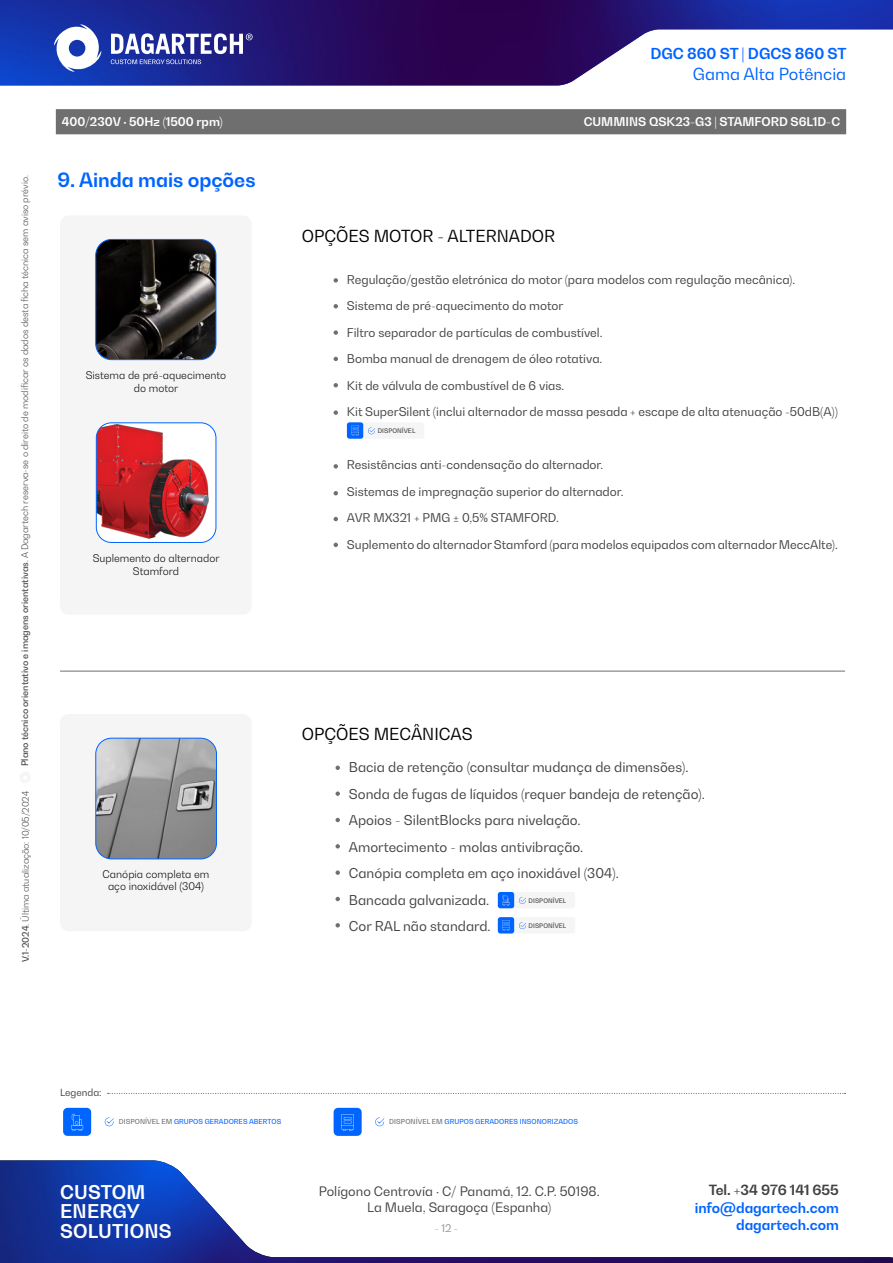
<style>
.page{position:relative;width:893px;height:1263px;background:#fff}
.page>*{position:absolute;margin:0;border:0;box-sizing:border-box;transform-origin:0 0}
.t1{font:700 19.5px "Bw Gradual";color:#0064ff}
.t2{font:700 18.75px/19.4px "Bw Gradual";letter-spacing:.01em;color:#fff}
.t3{font:16.5px "Bw Gradual";color:#000}
.t4{font:16.5px "Bw Gradual";color:#0064ff}
.t5{font:700 15px "Bw Gradual";color:#0064ff}
.t6{font:700 13.95px "Bw Gradual";color:#0064ff}
.t7{font:700 13.95px "Bw Gradual";color:#424242}
.t8{font:13.5px/26.5px "Bw Gradual";color:#424242}
.t9{font:12.9px/16.2px "Bw Gradual";color:#424242;text-align:center}
.t10{font:12px "Bw Gradual";color:#424242}
.t11{font:700 12px "Bw Gradual";color:#fff}
.t12{font:300 10.5px/12.6px "Bw Gradual";color:#000;text-align:center}
.t13{font:10.5px "Bw Gradual";color:#949091}
.t14{font:9.75px "Bw Gradual";color:#424242}
.t15{font:300 9px "Bw Gradual";color:#424242}
.t16{font:500 6.75px "Bw Gradual";letter-spacing:.01em;color:#0064ff}
.t17{font:500 6.3px "Bw Gradual";letter-spacing:.01em;color:#424242}
.s1{font-weight:500}
.s2{color:#706f6f}
</style>
<div class="page">
<img style="left:0;top:1160px;width:893px;height:103px">
<img style="left:0;top:0;width:893px;height:85px">
<svg style="left:111px;top:33px;width:142px;height:31px"></svg>
<svg style="left:54px;top:24px;width:47px;height:48px"></svg>
<div style="left:60px;top:215px;width:192px;height:400px;background:#f6f5f5;border-radius:9px"></div>
<svg style="left:334px;top:278px;width:4px;height:5px"></svg>
<svg style="left:334px;top:304px;width:4px;height:4px"></svg>
<svg style="left:334px;top:330px;width:4px;height:5px"></svg>
<svg style="left:334px;top:357px;width:4px;height:4px"></svg>
<svg style="left:334px;top:383px;width:4px;height:4px"></svg>
<svg style="left:334px;top:410px;width:4px;height:5px"></svg>
<svg style="left:334px;top:464px;width:4px;height:5px"></svg>
<svg style="left:334px;top:491px;width:4px;height:4px"></svg>
<svg style="left:334px;top:517px;width:4px;height:4px"></svg>
<svg style="left:334px;top:543px;width:4px;height:4px"></svg>
<hr style="left:60px;top:671px;width:785px;height:1px;background:#706f6f">
<img style="left:96px;top:239px;width:120px;height:121px">
<div style="left:96px;top:239px;width:120px;height:121px;border:1px solid #0064ff;border-radius:16px"></div>
<div style="left:347px;top:422px;width:77px;height:17px;background:#f6f5f5;border-radius:3px"></div>
<svg style="left:368px;top:427px;width:7px;height:7px"></svg>
<div style="left:347px;top:422px;width:16px;height:17px;background:#0064ff;border-radius:3px"></div>
<svg style="left:351px;top:425px;width:8px;height:11px"></svg>
<svg style="left:108px;top:1093px;width:737px;height:1px"></svg>
<div style="left:334px;top:1108px;width:28px;height:28px;background:#0064ff;border-radius:4px"></div>
<svg style="left:342px;top:1114px;width:12px;height:17px"></svg>
<svg style="left:375px;top:1117px;width:9px;height:9px"></svg>
<div style="left:63px;top:1108px;width:28px;height:28px;background:#0064ff;border-radius:4px"></div>
<svg style="left:105px;top:1117px;width:9px;height:9px"></svg>
<svg style="left:72px;top:1114px;width:10px;height:16px"></svg>
<div style="left:56px;top:109px;width:790px;height:25px;background:#706f6f"></div>
<img style="left:96px;top:423px;width:116px;height:119px">
<div style="left:96px;top:423px;width:120px;height:120px;border:1px solid #0064ff;border-radius:15px"></div>
<div style="left:60px;top:714px;width:192px;height:217px;background:#f6f5f5;border-radius:9px"></div>
<svg style="left:335px;top:765px;width:5px;height:5px"></svg>
<svg style="left:335px;top:791px;width:5px;height:5px"></svg>
<svg style="left:335px;top:818px;width:5px;height:4px"></svg>
<svg style="left:335px;top:844px;width:5px;height:4px"></svg>
<svg style="left:335px;top:870px;width:5px;height:5px"></svg>
<svg style="left:335px;top:897px;width:5px;height:4px"></svg>
<svg style="left:335px;top:923px;width:5px;height:4px"></svg>
<img style="left:96px;top:738px;width:120px;height:121px">
<div style="left:96px;top:738px;width:121px;height:121px;border:1px solid #0064ff;border-radius:16px"></div>
<div style="left:498px;top:892px;width:77px;height:16px;background:#f6f5f5;border-radius:3px"></div>
<svg style="left:519px;top:897px;width:7px;height:7px"></svg>
<div style="left:498px;top:892px;width:16px;height:16px;background:#0064ff;border-radius:3px"></div>
<svg style="left:502px;top:895px;width:8px;height:11px"></svg>
<div style="left:498px;top:917px;width:77px;height:16px;background:#f6f5f5;border-radius:3px"></div>
<svg style="left:519px;top:922px;width:7px;height:7px"></svg>
<div style="left:498px;top:917px;width:16px;height:16px;background:#0064ff;border-radius:3px"></div>
<svg style="left:502px;top:920px;width:8px;height:10px"></svg>
<p class="t15" style="left:19px;top:766px;width:593px;rotate:-90deg"><span class="s1">Plano técnico orientativo e imagens orientativas</span>. A Dagartech reserva-se o direito de modificar os dados desta ficha técnica sem aviso prévio.</p>
<p class="t15" style="left:20px;top:962px;width:173px;rotate:-90deg"><span class="s1">V.1-2024</span>. Última atualização: 10/05/2024</p>
<p class="t5" style="left:650px;top:44px;width:198px">DGC 860 ST | DGCS 860 ST</p>
<h3 class="t4" style="left:693px;top:63px;width:155px">Gama Alta Potência</h3>
<p class="t11" style="left:62px;top:114px;width:162px">400/230V · 50Hz (1500 rpm)</p>
<p class="t11" style="left:584px;top:114px;width:258px">CUMMINS QSK23-G3 | STAMFORD S6L1D-C</p>
<h1 class="t1" style="left:58px;top:167px;width:199px">9. Ainda mais opções</h1>
<p class="t12" style="left:86px;top:369px;width:142px">Sistema de pré-aquecimento do motor</p>
<p class="t12" style="left:93px;top:552px;width:128px">Suplemento do alternador<br>Stamford</p>
<h3 class="t3" style="left:302px;top:225px;width:255px">OPÇÕES MOTOR - ALTERNADOR</h3>
<p class="t10" style="left:347px;top:271px;width:450px">Regulação/gestão eletrónica do motor (para modelos com regulação mecânica).</p>
<p class="t10" style="left:347px;top:298px;width:218px">Sistema de pré-aquecimento do motor</p>
<p class="t10" style="left:347px;top:324px;width:257px">Filtro separador de partículas de combustível.</p>
<p class="t10" style="left:347px;top:351px;width:257px">Bomba manual de drenagem de óleo rotativa.</p>
<p class="t10" style="left:347px;top:377px;width:219px">Kit de válvula de combustível de 6 vias.</p>
<p class="t10" style="left:347px;top:404px;width:492px">Kit SuperSilent (inclui alternador de massa pesada + escape de alta atenuação -50dB(A))</p>
<p class="t17" style="left:378px;top:426px;width:39px">DISPONÍVEL</p>
<p class="t10" style="left:347px;top:457px;width:258px">Resistências anti-condensação do alternador.</p>
<p class="t10" style="left:347px;top:483px;width:278px">Sistemas de impregnação superior do alternador.</p>
<p class="t10" style="left:347px;top:510px;width:213px">AVR MX321 + PMG ± 0,5% STAMFORD.</p>
<p class="t10" style="left:347px;top:536px;width:492px">Suplemento do alternador Stamford (para modelos equipados com alternador MeccAlte).</p>
<p class="t12" style="left:103px;top:867px;width:108px">Canópia completa em aço inoxidável (304)</p>
<h3 class="t3" style="left:302px;top:723px;width:172px">OPÇÕES MECÂNICAS</h3>
<p class="t8" style="left:349px;top:754px;width:357px">Bacia de retenção (consultar mudança de dimensões).<br>Sonda de fugas de líquidos (requer bandeja de retenção).<br>Apoios - SilentBlocks para nivelação.<br>Amortecimento - molas antivibração.<br>Canópia completa em aço inoxidável (304).<br>Bancada galvanizada.<br>Cor RAL não standard.</p>
<p class="t17" style="left:529px;top:896px;width:39px">DISPONÍVEL</p>
<p class="t17" style="left:529px;top:921px;width:39px">DISPONÍVEL</p>
<p class="t14" style="left:60px;top:1086px;width:43px">Legenda:</p>
<p class="t16" style="left:119px;top:1117px;width:164px"><span class="s2">DISPONÍVEL EM</span> GRUPOS GERADORES ABERTOS</p>
<p class="t16" style="left:389px;top:1117px;width:190px"><span class="s2">DISPONÍVEL EM</span> GRUPOS GERADORES INSONORIZADOS</p>
<h2 class="t2" style="left:60px;top:1182px;width:113px">CUSTOM<br>ENERGY<br>SOLUTIONS</h2>
<p class="t9" style="left:319px;top:1182px;width:282px">Polígono Centrovía · C/ Panamá, 12. C.P. 50198.<br>La Muela, Saragoça (Espanha)</p>
<p class="t13" style="left:435px;top:1221px;width:25px">- 12 -</p>
<p class="t7" style="left:709px;top:1180px;width:132px">Tel. +34 976 141 655</p>
<p class="t6" style="left:695px;top:1199px;width:146px">info@dagartech.com</p>
<p class="t6" style="left:736px;top:1215px;width:104px">dagartech.com</p>
</div>
